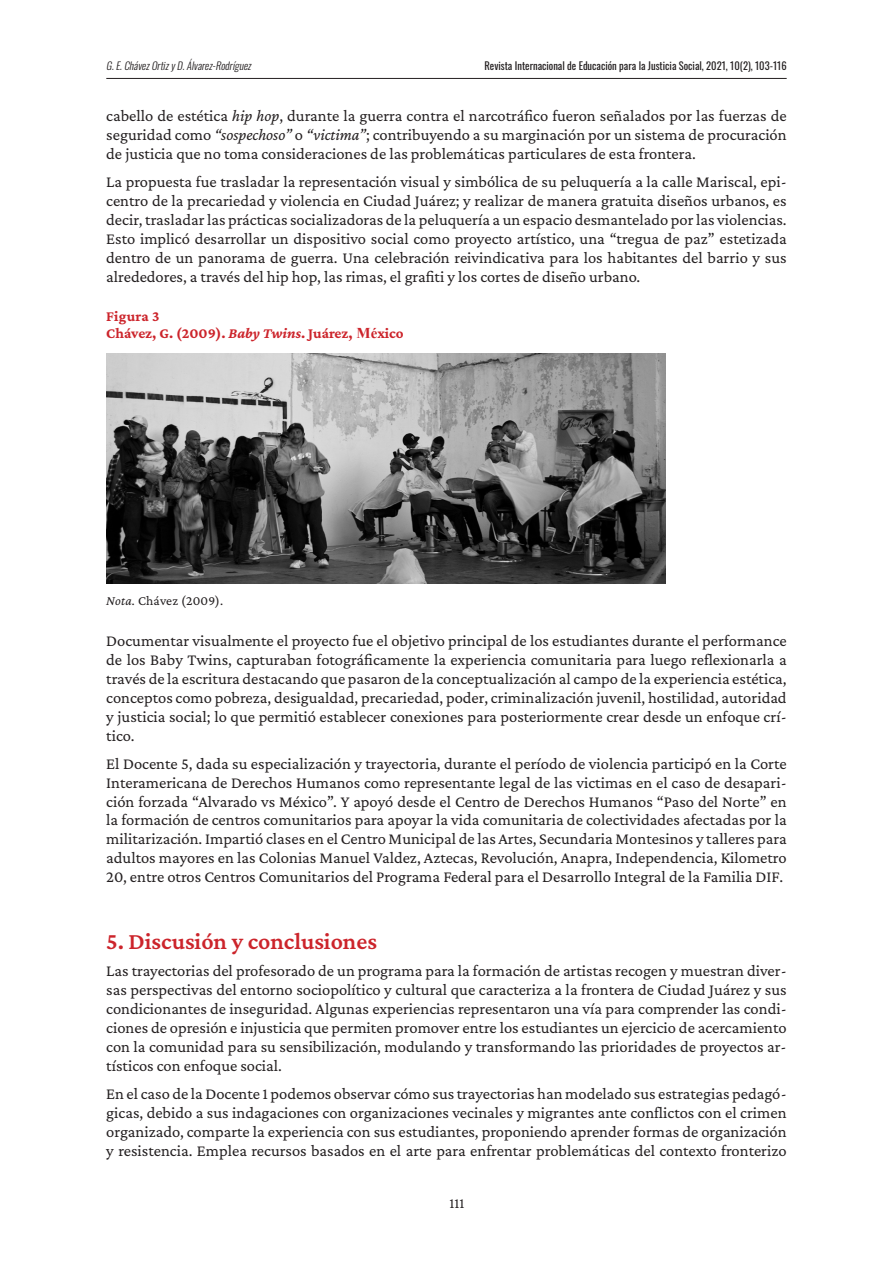
<style>
.page{position:relative;width:893px;height:1263px;background:#fff}
.page>*{position:absolute;margin:0;border:0;box-sizing:border-box;transform-origin:0 0}
.t1{font:600 24px "Crimson Pro";color:#cc242b}
.t2{font:16.5px/18.9px "Crimson Pro";color:#231f20;text-align:justify}
.t3{font:700 15px/17.2px "Crimson Pro";color:#cc242b}
.t4{font:15px "Crimson Pro";color:#231f20}
.t5{font:13.5px "Crimson Pro";letter-spacing:.015em;color:#231f20}
.t6{font:10.5px "Oswald";color:#231f20}
.t7{font:italic 300 10.5px "Oswald";color:#231f20}
.s1{font-style:italic}
.s2{font-family:"Times New Roman"}
</style>
<div class="page">
<hr style="left:106px;top:78px;width:681px;height:1px;background:#231f20">
<img style="left:106px;top:354px;width:560px;height:229px">
<p class="t7" style="left:106px;top:56px;width:149px">G.E.ChávezOrtizyD.Álvarez-Rodríguez</p>
<p class="t6" style="left:484px;top:56px;width:304px">Revista Internacional de Educación para la Justicia Social, 2021, 10(2), 103-116</p>
<p class="t2" style="left:106px;top:106px;width:682px">cabello de estética <span class="s1">hip hop</span>, durante la guerra contra el narcotráfico fueron señalados por las fuerzas de seguridad como <span class="s1">“sospechoso”</span> o <span class="s1">“victima”</span>; contribuyendo a su marginación por un sistema de procuración de justicia que no toma consideraciones de las problemáticas particulares de esta frontera.</p>
<p class="t2" style="left:106px;top:172px;width:682px">La propuesta fue trasladar la representación visual y simbólica de su peluquería a la calle Mariscal, epi&shy;centro de la precariedad y violencia en Ciudad Juárez; y realizar de manera gratuita diseños urbanos, es decir, trasladar las prácticas socializadoras de la peluquería a un espacio desmantelado por las violencias.<br>Esto implicó desarrollar un dispositivo social como proyecto artístico, una “tregua de paz” estetizada dentro de un panorama de guerra. Una celebración reivindicativa para los habitantes del barrio y sus alrededores, a través del hip hop, las rimas, el grafiti y los cortes de diseño urbano.</p>
<p class="t3" style="left:106px;top:307px;width:299px">Figura 3<br>Chávez, G. (2009). <span class="s1">Baby Twins</span>. Juárez, <span class="s2">Mé</span>xico</p>
<p class="t5" style="left:106px;top:592px;width:119px"><span class="s1">Nota.</span> Chávez (2009).</p>
<p class="t2" style="left:106px;top:631px;width:682px">Documentar visualmente el proyecto fue el objetivo principal de los estudiantes durante el performance de los Baby Twins, capturaban fotográficamente la experiencia comunitaria para luego reflexionarla a través de la escritura destacando que pasaron de la conceptualización al campo de la experiencia estética, conceptos como pobreza, desigualdad, precariedad, poder, criminalización juvenil, hostilidad, autoridad y justicia social; lo que permitió establecer conexiones para posteriormente crear desde un enfoque crí&shy;tico.</p>
<p class="t2" style="left:106px;top:753px;width:682px">El Docente 5, dada su especialización y trayectoria, durante el período de violencia participó en la Corte Interamericana de Derechos Humanos como representante legal de las victimas en el caso de desapari&shy;ción forzada “Alvarado vs México”. Y apoyó desde el Centro de Derechos Humanos “Paso del Norte” en la formación de centros comunitarios para apoyar la vida comunitaria de colectividades afectadas por la militarización. Impartió clases en el Centro Municipal de las Artes, Secundaria Montesinos y talleres para adultos mayores en las Colonias Manuel Valdez, Aztecas, Revolución, Anapra, Independencia, Kilometro 20, entre otros Centros Comunitarios del Programa Federal para el Desarrollo Integral de la Familia DIF.</p>
<h1 class="t1" style="left:106px;top:926px;width:272px">5. Discusión y conclusiones</h1>
<p class="t2" style="left:106px;top:961px;width:682px">Las trayectorias del profesorado de un programa para la formación de artistas recogen y muestran diver&shy;sas perspectivas del entorno sociopolítico y cultural que caracteriza a la frontera de Ciudad Juárez y sus condicionantes de inseguridad. Algunas experiencias representaron una vía para comprender las condi&shy;ciones de opresión e injusticia que permiten promover entre los estudiantes un ejercicio de acercamiento con la comunidad para su sensibilización, modulando y transformando las prioridades de proyectos ar&shy;tísticos con enfoque social.</p>
<p class="t2" style="left:106px;top:1084px;width:682px">En el caso de la Docente 1 podemos observar cómo sus trayectorias han modelado sus estrategias pedagó&shy;gicas, debido a sus indagaciones con organizaciones vecinales y migrantes ante conflictos con el crimen organizado, comparte la experiencia con sus estudiantes, proponiendo aprender formas de organización y resistencia. Emplea recursos basados en el arte para enfrentar problemáticas del contexto fronterizo</p>
<p class="t4" style="left:450px;top:1193px;width:16px">111</p>
</div>
